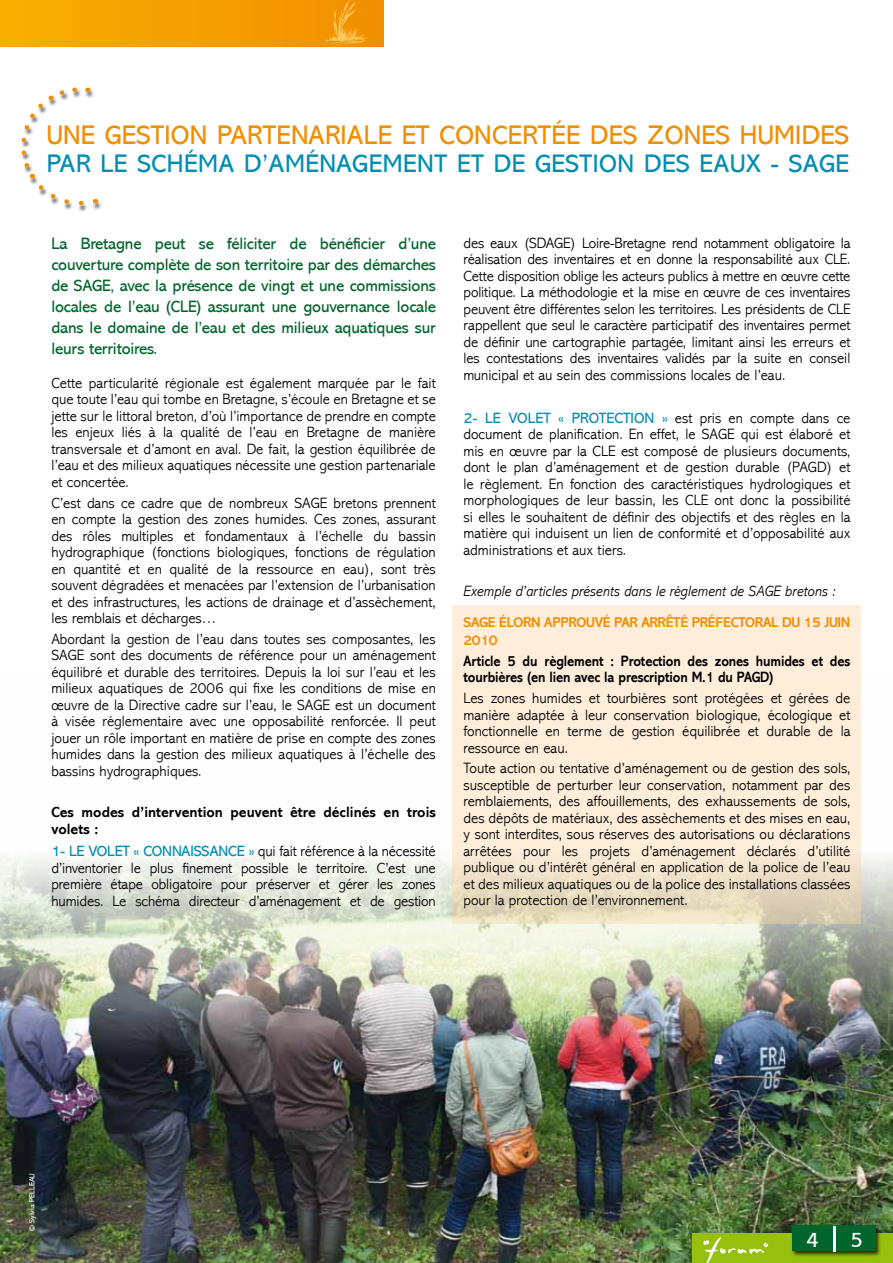
<style>
.page{position:relative;width:893px;height:1263px;background:#fff}
.page>*{position:absolute;margin:0;border:0;box-sizing:border-box;transform-origin:0 0}
.t1{font:27px "Abadi";letter-spacing:.01em;color:#f18e00}
.t2{font:25.5px "Abadi";letter-spacing:.02em;color:#008eb3}
.t3{font:21px "Formata";color:#fff}
.t4{font:16.5px/21px "Abadi";letter-spacing:-.01em;color:#00652b;text-align:justify}
.t5{font:300 15px/16.5px "Abadi";color:#000;text-align:justify;scale:.96 1}
.t6{font:700 15px/16.5px "Abadi";letter-spacing:-.01em;color:#000;scale:.88 1}
.t7{font:700 15px/16.5px "Abadi";letter-spacing:-.01em;color:#000;scale:.96 1}
.t8{font:italic 300 15px "Abadi";color:#000;scale:.96 1}
.t9{font:700 14.25px "Abadi";letter-spacing:-.02em;color:#f18e00}
.t10{font:7.5px "Abadi";color:#fff}
.s1{font-weight:400;color:#008eb3}
</style>
<div class="page">
<img style="left:0;top:857px;width:893px;height:406px">
<svg style="left:452px;top:605px;width:409px;height:319px;background:#f9e9d4"></svg>
<svg style="left:0;top:0;width:383px;height:47px;background:#f4a000"></svg>
<div style="left:692px;top:1233px;width:201px;height:30px;background:#97bf0d"></div>
<svg style="left:703px;top:1237px;width:65px;height:26px"></svg>
<div style="left:791px;top:1224px;width:91px;height:33px;background:#000;opacity:.75"></div>
<div style="left:793px;top:1226px;width:83px;height:25px;background:#00652b"></div>
<hr style="left:833px;top:1226px;width:3px;height:25px;background:#fff">
<svg style="left:325px;top:0;width:42px;height:45px;background:#f39c13"></svg>
<div style="left:20px;top:89px;width:83px;height:124px;background:#000;opacity:.75"></div>
<svg style="left:20px;top:87px;width:76px;height:119px"></svg>
<h1 class="t1" style="left:47px;top:120px;width:560px">Une gestion partenariale et concertée des</h1>
<h1 class="t1" style="left:647px;top:120px;width:171px">zones humides</h1>
<h2 class="t2" style="left:47px;top:150px;width:107px">par lesch</h2>
<h2 class="t2" style="left:184px;top:150px;width:201px">éma d’am énageme</h2>
<h2 class="t2" style="left:417px;top:150px;width:243px">nt et de gestion des</h2>
<h2 class="t2" style="left:700px;top:150px;width:151px">eaux - SAGE</h2>
<p class="t4" style="left:51px;top:233px;width:386px">La Bretagne peut se féliciter de bénéficier d’une couverture complète de son territoire par des démarches de SAGE, avec la présence de vingt et une commissions locales de l’eau (CLE) assurant une gouvernance locale dans le domaine de l’eau et des milieux aquatiques sur leurs territoires.</p>
<p class="t5" style="left:51px;top:375px;width:402px">Cette particularité régionale est également marquée par le fait que toute l’eau qui tombe en Bretagne, s’écoule en Bretagne et se jette sur le littoral breton, d’où l’importance de prendre en compte les enjeux liés à la qualité de l’eau en Bretagne de manière transversale et d’amont en aval. De fait, la gestion équilibrée de l’eau et des milieux aquatiques nécessite une gestion partenariale et concertée.</p>
<p class="t5" style="left:51px;top:494px;width:402px">C’est dans ce cadre que de nombreux SAGE bretons prennent en compte la gestion des zones humides. Ces zones, assurant des rôles multiples et fondamentaux à l’échelle du bassin hydrographique (fonctions biologiques, fonctions de régulation en quantité et en qualité de la ressource en eau), sont très souvent dégradées et menacées par l’extension de l’urbanisation et des infrastructures, les actions de drainage et d’assèchement, les remblais et décharges…</p>
<p class="t5" style="left:51px;top:631px;width:402px">Abordant la gestion de l’eau dans toutes ses composantes, les SAGE sont des documents de référence pour un aménagement équilibré et durable des territoires. Depuis la loi sur l’eau et les milieux aquatiques de 2006 qui fixe les conditions de mise en œuvre de la Directive cadre sur l’eau, le SAGE est un document à visée réglementaire avec une opposabilité renforcée. Il peut jouer un rôle important en matière de prise en compte des zones humides dans la gestion des milieux aquatiques à l’échelle des bassins hydrographiques.</p>
<p class="t7" style="left:51px;top:804px;width:402px">Ces modes d’intervention peuvent être déclinés en trois volets :</p>
<p class="t5" style="left:51px;top:843px;width:402px"><span class="s1">1- Le volet « connaissance »</span> qui fait référence à la nécessité d’inventorier le plus finement possible le territoire. C’est une première étape obligatoire pour préserver et gérer les zones humides. Le schéma directeur d’aménagement et de gestion</p>
<p class="t5" style="left:463px;top:235px;width:405px">des eaux (SDAGE) Loire-Bretagne rend notamment obligatoire la réalisation des inventaires et en donne la responsabilité aux CLE.<br>Cette disposition oblige les acteurs publics à mettre en œuvre cette politique. La méthodologie et la mise en œuvre de ces inventaires peuvent être différentes selon les territoires. Les présidents de CLE rappellent que seul le caractère participatif des inventaires permet de définir une cartographie partagée, limitant ainsi les erreurs et les contestations des inventaires validés par la suite en conseil municipal et au sein des commissions locales de l’eau.</p>
<p class="t5" style="left:463px;top:410px;width:405px"><span class="s1">2- Le volet « protection »</span> est pris en compte dans ce document de planification. En effet, le SAGE qui est élaboré et mis en œuvre par la CLE est composé de plusieurs documents, dont le plan d’aménagement et de gestion durable (PAGD) et le règlement. En fonction des caractéristiques hydrologiques et morphologiques de leur bassin, les CLE ont donc la possibilité si elles le souhaitent de définir des objectifs et des règles en la matière qui induisent un lien de conformité et d’opposabilité aux administrations et aux tiers.</p>
<p class="t8" style="left:463px;top:583px;width:389px">Exemple d’articles présents dans le règlement de SAGE bretons :</p>
<p class="t9" style="left:463px;top:614px;width:269px">SAGE Élorn approuvé par arrêté préfecto</p>
<p class="t9" style="left:755px;top:614px;width:90px">ral du 15 juin</p>
<p class="t9" style="left:463px;top:632px;width:36px">2010</p>
<p class="t6" style="left:463px;top:653px;width:441px">Article 5 du règlement : Protection des zones humides et des tourbières (en lien avec la prescription M.1 du PAGD)</p>
<p class="t5" style="left:463px;top:690px;width:405px">Les zones humides et tourbières sont protégées et gérées de manière adaptée à leur conservation biologique, écologique et fonctionnelle en terme de gestion équilibrée et durable de la ressource en eau.</p>
<p class="t5" style="left:463px;top:760px;width:405px">Toute action ou tentative d’aménagement ou de gestion des sols, susceptible de perturber leur conservation, notamment par des remblaiements, des affouillements, des exhaussements de sols, des dépôts de matériaux, des assèchements et des mises en eau, y sont interdites, sous réserves des autorisations ou déclarations arrêtées pour les projets d’aménagement déclarés d’utilité publique ou d’intérêt général en application de la police de l’eau et des milieux aquatiques ou de la police des installations classées pour la protection de l’environnement.</p>
<p class="t10" style="left:28px;top:1230px;width:59px;rotate:-90deg">© Sylvia Pelleau</p>
<h3 class="t3" style="left:806px;top:1226px;width:14px">4</h3>
<h3 class="t3" style="left:851px;top:1226px;width:14px">5</h3>
</div>
